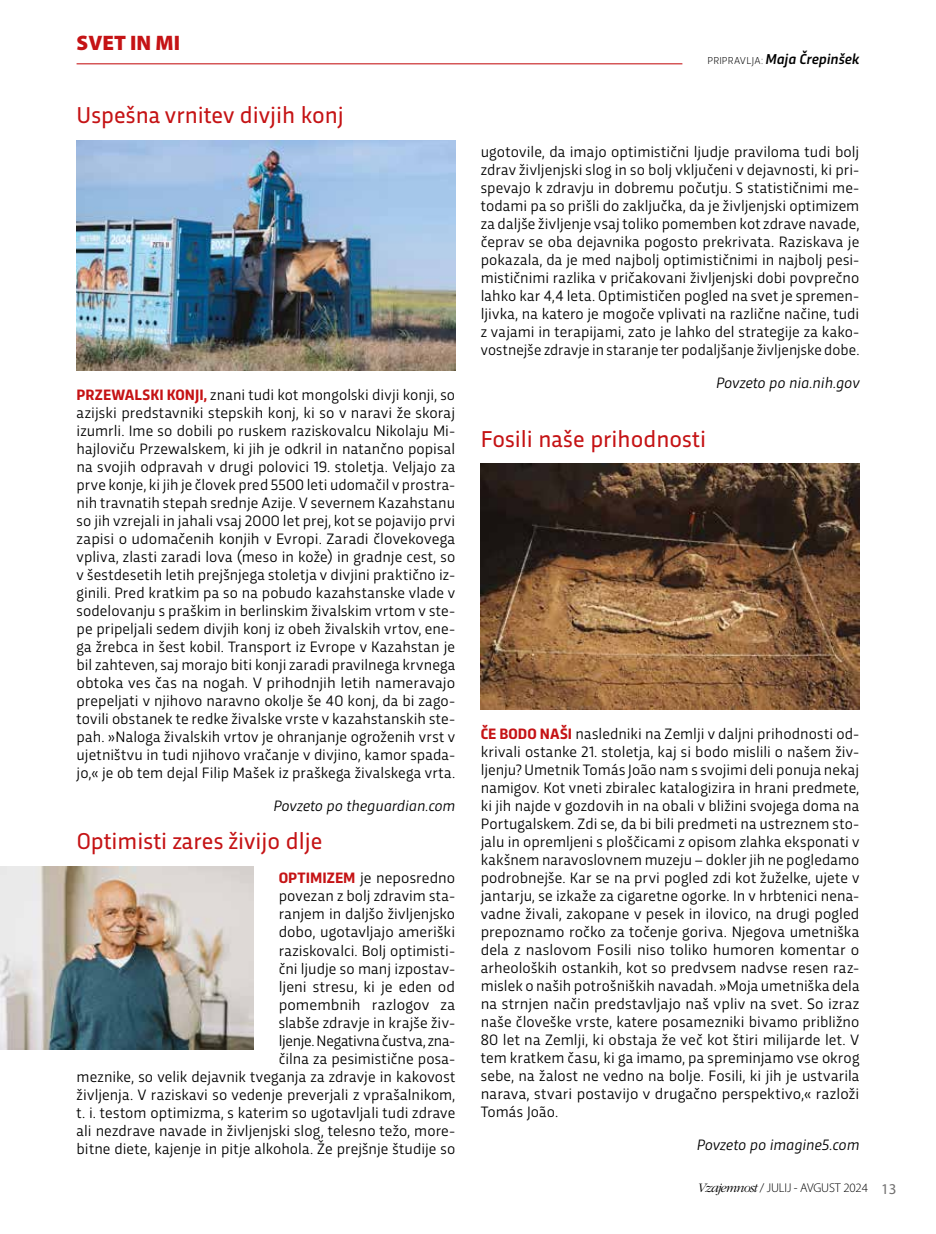
<style>
.page{position:relative;width:936px;height:1234px;background:#fff}
.page>*{position:absolute;margin:0;border:0;box-sizing:border-box;transform-origin:0 0}
.t1{font:24px "Trasandina";color:#c51315}
.t2{font:900 21px "Myriad Pro";color:#c51315}
.t3{font:15.75px/18px "Trasandina";letter-spacing:.005em;color:#000;text-align:justify}
.t4{font:italic 15.75px "Trasandina";color:#000}
.t5{font:italic 500 15px "Trasandina";color:#000}
.t6{font:300 12.75px "Myriad Pro";letter-spacing:-.01em;color:#000}
.s1{font-weight:700;color:#c51315}
.s2{font-weight:300;font-style:normal;font-size:10.5px}
.s3{font-family:"ITC Garamond Std";font-style:italic;font-size:13.5px}
.s4{font-weight:400;font-size:15px;color:#706f6f}
</style>
<div class="page">
<hr style="left:77px;top:63px;width:605px;height:1px;background:#c51315">
<img style="left:480px;top:463px;width:379px;height:246px">
<img style="left:77px;top:140px;width:378px;height:230px">
<img style="left:0;top:866px;width:253px;height:183px">
<h2 class="t2" style="left:77px;top:29px;width:105px">SVET IN MI</h2>
<h1 class="t1" style="left:77px;top:97px;width:269px">Uspešna vrnitev divjih konj</h1>
<p class="t3" style="left:77px;top:384px;width:380px"><span class="s1">PRZEWALSKI KONJI,</span> znani tudi kot mongolski divji konji, so azijski predstavniki stepskih konj, ki so v naravi že skoraj izumrli. Ime so dobili po ruskem raziskovalcu Nikolaju Mi&shy;hajloviču Przewalskem, ki jih je odkril in natančno popisal na svojih odpravah v drugi polovici 19. stoletja. Veljajo za prve konje, ki jih je človek pred 5500 leti udomačil v prostra&shy;nih travnatih stepah srednje Azije. V severnem Kazahstanu so jih vzrejali in jahali vsaj 2000 let prej, kot se pojavijo prvi zapisi o udomačenih konjih v Evropi. Zaradi človekovega vpliva, zlasti zaradi lova (meso in kože) in gradnje cest, so v šestdesetih letih prejšnjega stoletja v divjini praktično iz&shy;ginili. Pred kratkim pa so na pobudo kazahstanske vlade v sodelovanju s praškim in berlinskim živalskim vrtom v ste&shy;pe pripeljali sedem divjih konj iz obeh živalskih vrtov, ene&shy;ga žrebca in šest kobil. Transport iz Evrope v Kazahstan je bil zahteven, saj morajo biti konji zaradi pravilnega krvnega obtoka ves čas na nogah. V prihodnjih letih nameravajo prepeljati v njihovo naravno okolje še 40 konj, da bi zago&shy;tovili obstanek te redke živalske vrste v kazahstanskih ste&shy;pah. »Naloga živalskih vrtov je ohranjanje ogroženih vrst v ujetništvu in tudi njihovo vračanje v divjino, kamor spada&shy;jo,« je ob tem dejal Filip Mašek iz praškega živalskega vrta.</p>
<p class="t4" style="left:273px;top:794px;width:183px">Povzeto po theguardian.com</p>
<h1 class="t1" style="left:77px;top:822px;width:247px">Optimisti zares živijo dlje</h1>
<p class="t3" style="left:279px;top:867px;width:178px"><span class="s1">OPTIMIZEM</span> je neposredno povezan z bolj zdravim sta&shy;ranjem in daljšo življenjsko dobo, ugotavljajo ameriški raziskovalci. Bolj optimisti&shy;čni ljudje so manj izpostav&shy;ljeni stresu, ki je eden od pomembnih razlogov za slabše zdravje in krajše živ&shy;ljenje. Negativna čustva, zna&shy;čilna za pesimistične posa-</p>
<p class="t3" style="left:77px;top:1065px;width:380px">meznike, so velik dejavnik tveganja za zdravje in kakovost življenja. V raziskavi so vedenje preverjali z vprašalnikom, t. i. testom optimizma, s katerim so ugotavljali tudi zdrave ali nezdrave navade in življenjski slog, telesno težo, more&shy;bitne diete, kajenje in pitje alkohola. Že prejšnje študije so</p>
<p class="t5" style="left:707px;top:48px;width:153px"><span class="s2">PRIPRAVLJA:</span> Maja Črepinšek</p>
<p class="t3" style="left:480px;top:141px;width:380px">ugotovile, da imajo optimistični ljudje praviloma tudi bolj zdrav življenjski slog in so bolj vključeni v dejavnosti, ki pri&shy;spevajo k zdravju in dobremu počutju. S statističnimi me&shy;todami pa so prišli do zaključka, da je življenjski optimizem za daljše življenje vsaj toliko pomemben kot zdrave navade, čeprav se oba dejavnika pogosto prekrivata. Raziskava je pokazala, da je med najbolj optimističnimi in najbolj pesi&shy;mističnimi razlika v pričakovani življenjski dobi povprečno lahko kar 4,4 leta. Optimističen pogled na svet je spremen&shy;ljivka, na katero je mogoče vplivati na različne načine, tudi z vajami in terapijami, zato je lahko del strategije za kako&shy;vostnejše zdravje in staranje ter podaljšanje življenjske dobe.</p>
<p class="t4" style="left:716px;top:371px;width:145px">Povzeto po nia.nih.gov</p>
<h1 class="t1" style="left:480px;top:420px;width:227px">Fosili naše prihodnosti</h1>
<p class="t3" style="left:480px;top:723px;width:380px"><span class="s1">ČE BODO NAŠI</span> nasledniki na Zemlji v daljni prihodnosti od&shy;krivali ostanke 21. stoletja, kaj si bodo mislili o našem živ&shy;ljenju? Umetnik Tomás João nam s svojimi deli ponuja nekaj namigov. Kot vneti zbiralec katalogizira in hrani predmete, ki jih najde v gozdovih in na obali v bližini svojega doma na Portugalskem. Zdi se, da bi bili predmeti na ustreznem sto&shy;jalu in opremljeni s ploščicami z opisom zlahka eksponati v kakšnem naravoslovnem muzeju – dokler jih ne pogledamo podrobnejše. Kar se na prvi pogled zdi kot žuželke, ujete v jantarju, se izkaže za cigaretne ogorke. In v hrbtenici nena&shy;vadne živali, zakopane v pesek in ilovico, na drugi pogled prepoznamo ročko za točenje goriva. Njegova umetniška dela z naslovom Fosili niso toliko humoren komentar o arheoloških ostankih, kot so predvsem nadvse resen raz&shy;mislek o naših potrošniških navadah. »Moja umetniška dela na strnjen način predstavljajo naš vpliv na svet. So izraz naše človeške vrste, katere posamezniki bivamo približno 80 let na Zemlji, ki obstaja že več kot štiri milijarde let. V tem kratkem času, ki ga imamo, pa spreminjamo vse okrog sebe, na žalost ne vedno na bolje. Fosili, ki jih je ustvarila narava, stvari postavijo v drugačno perspektivo,« razloži Tomás João.</p>
<p class="t4" style="left:696px;top:1132px;width:164px">Povzeto po imagine5.com</p>
<p class="t6" style="left:697px;top:1179px;width:200px"><span class="s3">Vzajemnost</span> / JULIJ - AVGUST 2024 <span class="s4">13</span></p>
</div>
